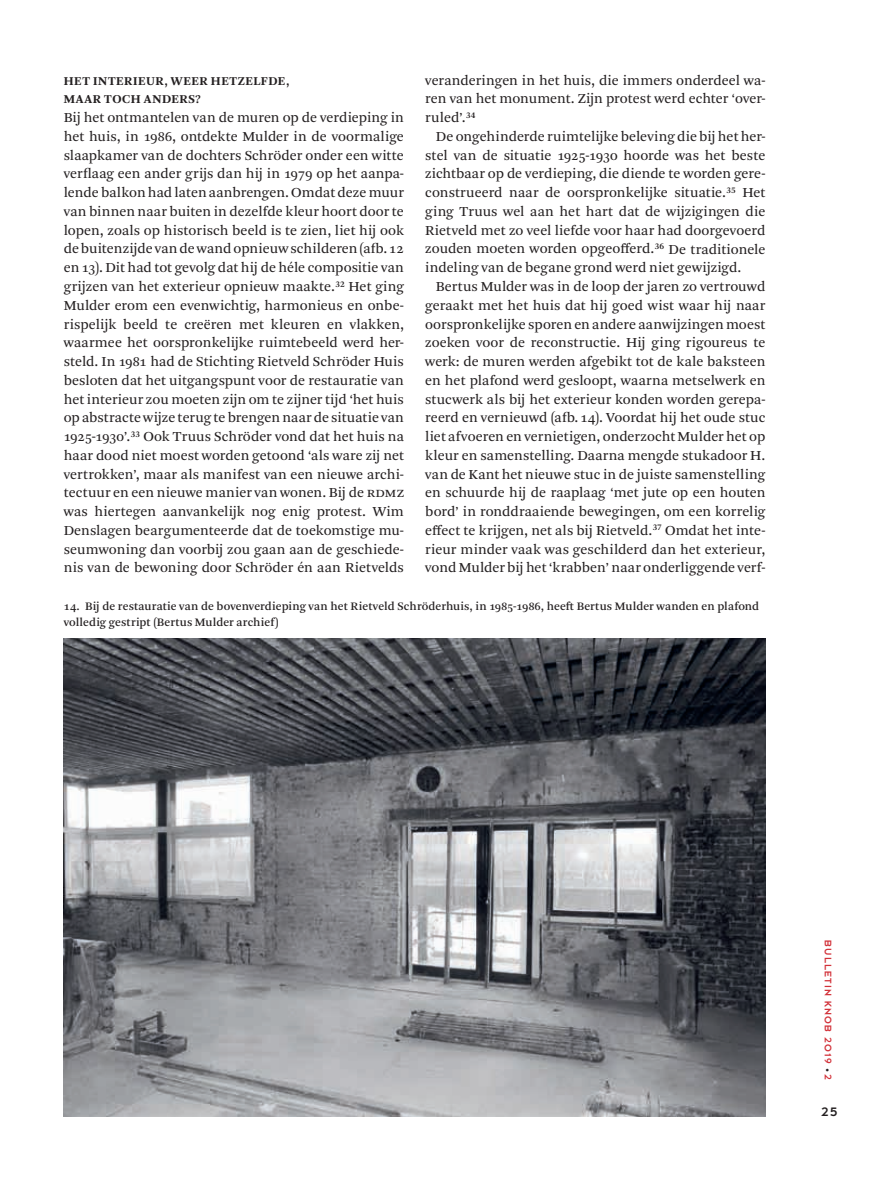
<style>
.page{position:relative;width:893px;height:1191px;background:#fff}
.page>*{position:absolute;margin:0;border:0;box-sizing:border-box;transform-origin:0 0}
.t1{font:14.4px/18.8px "Arnhem Pro Blond";color:#231f20;text-align:justify}
.t2{font:13.5px "Dessau Pro";color:#231f20}
.t3{font:700 12.6px/18.8px "Arnhem Pro";letter-spacing:.045em;color:#231f20}
.t4{font:12px/15.8px "Arnhem Pro";letter-spacing:.005em;color:#231f20}
.t5{font:10.5px "Dessau Pro";letter-spacing:.11em;color:#d23139}
.s1{font-size:8.25px;color:#231f20}
</style>
<div class="page">
<img style="left:64px;top:638px;width:701px;height:478px">
<p class="t1" style="left:425px;top:71px;width:342px">veranderingen in het huis, die immers onderdeel wa&shy;ren van het monument. Zijn protest werd echter ‘over&shy;ruled’.<sup>34</sup></p>
<p class="t1" style="left:425px;top:127px;width:342px;text-indent:11px">De ongehinderde ruimtelijke beleving die bij het her&shy;stel van de situatie 1925-1930 hoorde was het beste zichtbaar op de verdieping, die diende te worden gere&shy;construeerd naar de oorspronkelijke situatie.<sup>35</sup> Het ging Truus wel aan het hart dat de wijzigingen die Rietveld met zo veel liefde voor haar had doorgevoerd zouden moeten worden opgeofferd.<sup>36</sup> De traditionele indeling van de begane grond werd niet gewijzigd.</p>
<p class="t1" style="left:425px;top:277px;width:342px;text-indent:11px">Bertus Mulder was in de loop der jaren zo vertrouwd geraakt met het huis dat hij goed wist waar hij naar oorspronkelijke sporen en andere aanwijzingen moest zoeken voor de reconstructie. Hij ging rigoureus te werk: de muren werden afgebikt tot de kale baksteen en het plafond werd gesloopt, waarna metselwerk en stucwerk als bij het exterieur konden worden gerepa&shy;reerd en vernieuwd (afb.14). Voordat hij het oude stuc liet afvoeren en vernietigen, onderzocht Mulder het op kleur en samenstelling. Daarna mengde stukadoor H. van de Kant het nieuwe stuc in de juiste samenstelling en schuurde hij de raaplaag ‘met jute op een houten bord’ in ronddraaiende bewegingen, om een korrelig effect te krijgen, net als bij Rietveld.<sup>37</sup> Omdat het inte&shy;rieur minder vaak was geschilderd dan het exterieur, vond Mulder bij het ‘krabben’ naar onderliggende verf-</p>
<p class="t3" style="left:64px;top:71px;width:227px">HET INTERIEUR, WEER HETZELFDE,<br>MAAR TOCH ANDERS?</p>
<p class="t1" style="left:64px;top:108px;width:342px">Bij het ontmantelen van de muren op de verdieping in het huis, in 1986, ontdekte Mulder in de voormalige slaapkamer van de dochters Schröder onder een witte verflaag een ander grijs dan hij in 1979 op het aanpa&shy;lende balkon had laten aanbrengen. Omdat deze muur van binnen naar buiten in dezelfde kleur hoort door te lopen, zoals op historisch beeld is te zien, liet hij ook de buitenzijde van de wand opnieuw schilderen (afb.12 en 13). Dit had tot gevolg dat hij de héle compositie van grijzen van het exterieur opnieuw maakte.<sup>32</sup> Het ging Mulder erom een evenwichtig, harmonieus en onbe&shy;rispelijk beeld te creëren met kleuren en vlakken, waarmee het oorspronkelijke ruimtebeeld werd her&shy;steld. In 1981 had de Stichting Rietveld Schröder Huis besloten dat het uitgangspunt voor de restauratie van het interieur zou moeten zijn om te zijner tijd ‘het huis op abstracte wijze terug te brengen naar de situatie van 1925-1930’.<sup>33</sup> Ook Truus Schröder vond dat het huis na haar dood niet moest worden getoond ‘als ware zij net vertrokken’, maar als manifest van een nieuwe archi&shy;tectuur en een nieuwe manier van wonen. Bij de RDMZ was hiertegen aanvankelijk nog enig protest. Wim Denslagen beargumenteerde dat de toekomstige mu&shy;seumwoning dan voorbij zou gaan aan de geschiede&shy;nis van de bewoning door Schröder én aan Rietvelds</p>
<p class="t4" style="left:64px;top:598px;width:697px">14. Bij de restauratie van de bovenverdieping van het Rietveld Schröderhuis, in 1985-1986, heeft Bertus Mulder wanden en plafond volledig gestript (Bertus Mulder archief)</p>
<p class="t5" style="left:833px;top:940px;width:141px;rotate:90deg">BULLETIN KNOB 2019 <span class="s1">•</span> 2</p>
<p class="t2" style="left:821px;top:1105px;width:18px">25</p>
</div>
